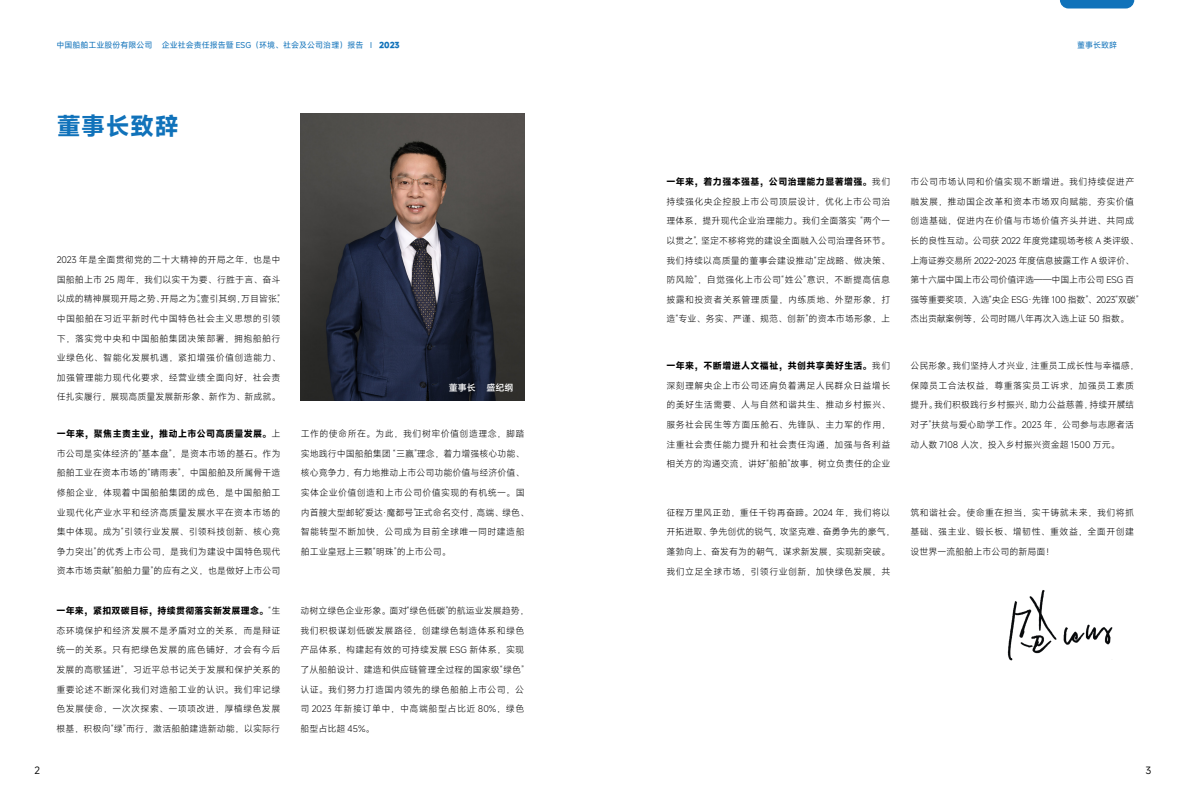
<style>
.page{position:relative;width:1191px;height:808px;background:#fff}
.page>*{position:absolute;margin:0;border:0;box-sizing:border-box;transform-origin:0 0}
.t1{font:700 24px "Mi Sans";letter-spacing:.02em;color:#1072ba}
.t2{font:10px "Mi Sans";color:#000}
.t3{font:300 9px/19.6px "Mi Sans";letter-spacing:.02em;color:#000;text-align:justify}
.t4{font:300 9px/19.6px "Mi Sans";color:#000}
.t5{font:300 9px/19.6px "Mi Sans";letter-spacing:-.02em;color:#000}
.t6{font:300 9px/19.6px "Mi Sans";letter-spacing:.04em;color:#000}
.t7{font:600 9px "Mi Sans";color:#fff}
.t8{font:8px "Mi Sans";color:#1072ba}
.s1{font-weight:800}
.s2{font-weight:700}
</style>
<div class="page">
<svg style="left:1060px;top:0;width:74px;height:9px"></svg>
<img style="left:1007px;top:590px;width:106px;height:71px">
<img style="left:301px;top:113px;width:223px;height:287px">
<p class="t8" style="left:56px;top:40px;width:345px">中国船舶工业股份有限公司 企业社会责任报告暨 ESG（环境、社会及公司治理）报告 I <span class="s1">2023</span></p>
<p class="t8" style="left:1077px;top:40px;width:41px">董事长致辞</p>
<h1 class="t1" style="left:57px;top:110px;width:123px">董事长致辞</h1>
<p class="t6" style="left:57px;top:250px;width:230px">2023 年是全面贯彻党的二十大精神的开局之年，也是中国船舶上市 25 周年，我们以实干为要、行胜于言、奋斗以成的精神展现开局之势、开局之为。“壹引其纲，万目皆张”，中国船舶在习近平新时代中国特色社会主义思想的引领下，落实党中央和中国船舶集团决策部署，拥抱船舶行业绿色化、智能化发展机遇，紧扣增强价值创造能力、加强管理能力现代化要求，经营业绩全面向好，社会责任扎实履行，展现高质量发展新形象、新作为、新成就。</p>
<p class="t3" style="left:57px;top:424px;width:225px"><span class="s2">一年来，聚焦主责主业，推动上市公司高质量发展。</span>上市公司是实体经济的“基本盘”，是资本市场的基石。作为船舶工业在资本市场的“晴雨表”，中国船舶及所属骨干造修船企业，体现着中国船舶集团的成色，是中国船舶工业现代化产业水平和经济高质量发展水平在资本市场的集中体现。成为“引领行业发展、引领科技创新、核心竞争力突出”的优秀上市公司，是我们为建设中国特色现代资本市场贡献“船舶力量”的应有之义，也是做好上市公司</p>
<p class="t7" style="left:449px;top:382px;width:66px">董事长 盛纪纲</p>
<p class="t4" style="left:301px;top:424px;width:230px">工作的使命所在。为此，我们树牢价值创造理念，脚踏实地践行中国船舶集团 “三赢”理念，着力增强核心功能、核心竞争力，有力地推动上市公司功能价值与经济价值、实体企业价值创造和上市公司价值实现的有机统一。国内首艘大型邮轮“爱达·魔都号”正式命名交付，高端、绿色、智能转型不断加快，公司成为目前全球唯一同时建造船舶工业皇冠上三颗“明珠”的上市公司。</p>
<p class="t3" style="left:56px;top:601px;width:225px"><span class="s2">一年来，紧扣双碳目标，持续贯彻落实新发展理念。</span>“生态环境保护和经济发展不是矛盾对立的关系，而是辩证统一的关系。只有把绿色发展的底色铺好，才会有今后发展的高歌猛进”，习近平总书记关于发展和保护关系的重要论述不断深化我们对造船工业的认识。我们牢记绿色发展使命，一次次探索、一项项改进，厚植绿色发展根基，积极向“绿”而行，激活船舶建造新动能，以实际行</p>
<p class="t3" style="left:300px;top:601px;width:230px;text-align:left">动树立绿色企业形象。面对“绿色低碳”的航运业发展趋势，我们积极谋划低碳发展路径，创建绿色制造体系和绿色产品体系，构建起有效的可持续发展 ESG 新体系，实现了从船舶设计、建造和供应链管理全过程的国家级“绿色”认证。我们努力打造国内领先的绿色船舶上市公司，公司 2023 年新接订单中，中高端船型占比近 80%，绿色船型占比超 45%。</p>
<p class="t3" style="left:666px;top:172px;width:225px"><span class="s2">一年来，着力强本强基，公司治理能力显著增强。</span>我们持续强化央企控股上市公司顶层设计，优化上市公司治理体系，提升现代企业治理能力。我们全面落实 “两个一以贯之”，坚定不移将党的建设全面融入公司治理各环节。我们持续以高质量的董事会建设推动“定战略、做决策、防风险”，自觉强化上市公司“姓公”意识，不断提高信息披露和投资者关系管理质量，内练质地、外塑形象，打造“专业、务实、严谨、规范、创新”的资本市场形象，上</p>
<p class="t5" style="left:910px;top:172px;width:230px">市公司市场认同和价值实现不断增进。我们持续促进产融发展，推动国企改革和资本市场双向赋能，夯实价值创造基础，促进内在价值与市场价值齐头并进、共同成长的良性互动。公司获 2022 年度党建现场考核 A 类评级、上海证券交易所 2022-2023 年度信息披露工作 A 级评价、第十六届中国上市公司价值评选——中国上市公司 ESG 百强等重要奖项，入选“央企 ESG·先锋 100 指数”、2023“双碳”杰出贡献案例等，公司时隔八年再次入选上证 50 指数。</p>
<p class="t3" style="left:666px;top:356px;width:225px"><span class="s2">一年来，不断增进人文福祉，共创共享美好生活。</span>我们深刻理解央企上市公司还肩负着满足人民群众日益增长的美好生活需要、人与自然和谐共生、推动乡村振兴、服务社会民生等方面压舱石、先锋队、主力军的作用，注重社会责任能力提升和社会责任沟通，加强与各利益相关方的沟通交流，讲好“船舶”故事，树立负责任的企业</p>
<p class="t4" style="left:910px;top:356px;width:230px">公民形象。我们坚持人才兴业，注重员工成长性与幸福感，保障员工合法权益，尊重落实员工诉求，加强员工素质提升。我们积极践行乡村振兴，助力公益慈善，持续开展“结对子”扶贫与爱心助学工作。2023 年，公司参与志愿者活动人数 7108 人次，投入乡村振兴资金超 1500 万元。</p>
<p class="t4" style="left:666px;top:502px;width:230px">征程万里风正劲，重任千钧再奋蹄。2024 年，我们将以开拓进取、争先创优的锐气，攻坚克难、奋勇争先的豪气，蓬勃向上、奋发有为的朝气，谋求新发展，实现新突破。我们立足全球市场，引领行业创新，加快绿色发展，共</p>
<p class="t3" style="left:910px;top:502px;width:225px">筑和谐社会。使命重在担当，实干铸就未来，我们将抓基础、强主业、锻长板、增韧性、重效益，全面开创建设世界一流船舶上市公司的新局面！</p>
<p class="t2" style="left:35px;top:764px;width:7px">2</p>
<p class="t2" style="left:1145px;top:764px;width:7px">3</p>
</div>
